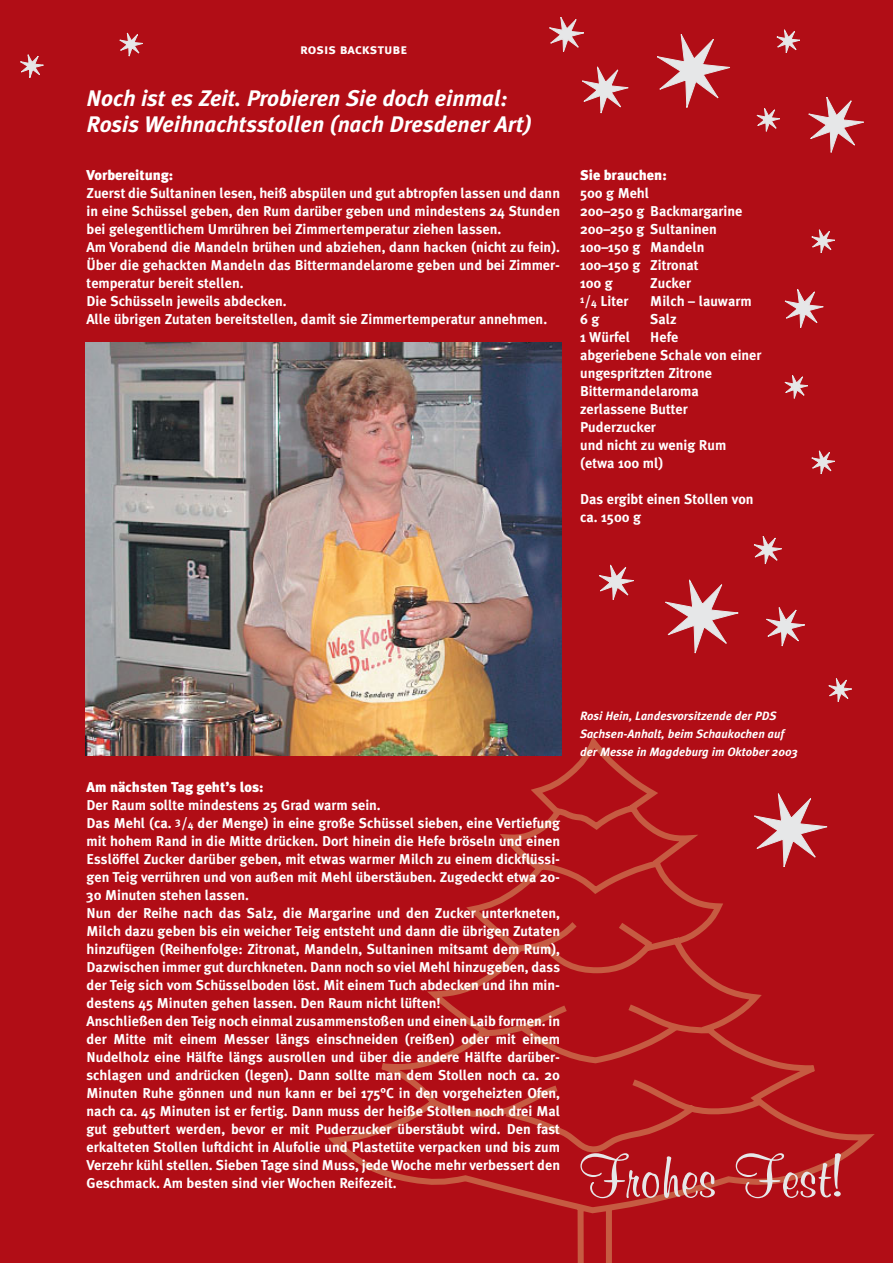
<style>
.page{position:relative;width:893px;height:1263px;background:#fff}
.page>*{position:absolute;margin:0;border:0;box-sizing:border-box;transform-origin:0 0}
.t1{font:63px "Mural Script DTC";color:#e6e7e8}
.t2{font:italic 700 22.5px/25.5px "Meta Plus";color:#fff}
.t3{font:700 14.25px/18px "Meta Plus";color:#fff}
.t4{font:900 14.25px "Meta Plus";color:#fff}
.t5{font:14.25px "Meta Plus Bold Caps";color:#fff}
.t6{font:italic 700 12px/18px "Meta Plus";color:#fff}
.s1{font-size:10.5px}
</style>
<div class="page">
<div style="left:0;top:0;width:892px;height:1263px;background:#b10d16"></div>
<svg style="left:328px;top:734px;width:547px;height:529px"></svg>
<img style="left:85px;top:342px;width:476px;height:414px">
<svg style="left:657px;top:34px;width:73px;height:74px"></svg>
<svg style="left:665px;top:579px;width:74px;height:75px"></svg>
<svg style="left:752px;top:793px;width:76px;height:74px"></svg>
<svg style="left:754px;top:536px;width:28px;height:28px"></svg>
<svg style="left:766px;top:607px;width:39px;height:39px"></svg>
<svg style="left:599px;top:565px;width:35px;height:35px"></svg>
<svg style="left:20px;top:54px;width:24px;height:24px"></svg>
<svg style="left:811px;top:451px;width:24px;height:23px"></svg>
<svg style="left:119px;top:33px;width:24px;height:24px"></svg>
<svg style="left:828px;top:678px;width:24px;height:24px"></svg>
<svg style="left:811px;top:230px;width:24px;height:23px"></svg>
<svg style="left:784px;top:289px;width:40px;height:39px"></svg>
<svg style="left:784px;top:375px;width:24px;height:24px"></svg>
<svg style="left:549px;top:17px;width:35px;height:35px"></svg>
<svg style="left:582px;top:67px;width:47px;height:47px"></svg>
<svg style="left:756px;top:108px;width:24px;height:24px"></svg>
<svg style="left:776px;top:30px;width:24px;height:23px"></svg>
<svg style="left:808px;top:97px;width:56px;height:56px"></svg>
<p class="t5" style="left:300px;top:41px;width:109px">rosis backstube</p>
<h2 class="t2" style="left:87px;top:87px;width:446px">Noch ist es Zeit. Probieren Sie doch einmal:<br>Rosis Weihnachtsstollen (nach Dresdener Art)</h2>
<p class="t4" style="left:87px;top:170px;width:88px">Vorbereitung:</p>
<p class="t3" style="left:87px;top:185px;width:475px">Zuerst die Sultaninen lesen, heiß abspülen und gut abtropfen lassen und dann in eine Schüssel geben, den Rum darüber geben und mindestens 24 Stunden bei gelegentlichem Umrühren bei Zimmertemperatur ziehen lassen.<br>Am Vorabend die Mandeln brühen und abziehen, dann hacken (nicht zu fein).<br>Über die gehackten Mandeln das Bittermandelarome geben und bei Zimmer&shy;temperatur bereit stellen.<br>Die Schüsseln jeweils abdecken.<br>Alle übrigen Zutaten bereitstellen, damit sie Zimmertemperatur annehmen.</p>
<p class="t4" style="left:580px;top:170px;width:88px">Sie brauchen:</p>
<p class="t3" style="left:580px;top:185px;width:164px">500 g Mehl<br>200–250 g Backmargarine<br>200–250 g Sultaninen<br>100–150 g Mandeln<br>100–150 g Zitronat<br>100 g</p>
<p class="t3" style="left:650px;top:275px;width:42px">Zucker</p>
<p class="t3" style="left:580px;top:293px;width:50px"><sup>1</sup>/<span class="s1">4</span> Liter</p>
<p class="t3" style="left:650px;top:293px;width:103px">Milch – lauwarm</p>
<p class="t3" style="left:580px;top:311px;width:21px">6 g</p>
<p class="t3" style="left:650px;top:311px;width:28px">Salz</p>
<p class="t3" style="left:580px;top:329px;width:51px">1 Würfel</p>
<p class="t3" style="left:580px;top:329px;width:183px;text-indent:70px">Hefe<br>abgeriebene Schale von einer ungespritzten Zitrone<br>Bittermandelaroma zerlassene Butter<br>Puderzucker<br>und nicht zu wenig Rum (etwa 100 ml)</p>
<p class="t3" style="left:580px;top:491px;width:175px">Das ergibt einen Stollen von ca. 1500 g</p>
<p class="t4" style="left:87px;top:782px;width:178px">Am nächsten Tag geht’s los:</p>
<p class="t3" style="left:87px;top:797px;width:475px">Der Raum sollte mindestens 25 Grad warm sein.<br>Das Mehl (ca. <sup>3</sup>/<span class="s1">4</span> der Menge) in eine große Schüssel sieben, eine Vertiefung mit hohem Rand in die Mitte drücken. Dort hinein die Hefe bröseln und einen Esslöffel Zucker darüber geben, mit etwas warmer Milch zu einem dickflüssi&shy;gen Teig verrühren und von außen mit Mehl überstäuben. Zugedeckt etwa 20- 30 Minuten stehen lassen.<br>Nun der Reihe nach das Salz, die Margarine und den Zucker unterkneten, Milch dazu geben bis ein weicher Teig entsteht und dann die übrigen Zutaten hinzufügen (Reihenfolge: Zitronat, Mandeln, Sultaninen mitsamt dem Rum), Dazwischen immer gut durchkneten. Dann noch so viel Mehl hinzugeben, dass der Teig sich vom Schüsselboden löst. Mit einem Tuch abdecken und ihn min&shy;destens 45 Minuten gehen lassen. Den Raum nicht lüften!<br>Anschließen den Teig noch einmal zusammenstoßen und einen Laib formen. in der Mitte mit einem Messer längs einschneiden (reißen) oder mit einem Nudelholz eine Hälfte längs ausrollen und über die andere Hälfte darüber&shy;schlagen und andrücken (legen). Dann sollte man dem Stollen noch ca. 20<br>Minuten Ruhe gönnen und nun kann er bei 175°C in den vorgeheizten Ofen, nach ca. 45 Minuten ist er fertig. Dann muss der heiße Stollen noch drei Mal gut gebuttert werden, bevor er mit Puderzucker überstäubt wird. Den fast erkalteten Stollen luftdicht in Alufolie und Plastetüte verpacken und bis zum Verzehr kühl stellen. Sieben Tage sind Muss, jede Woche mehr verbessert den Geschmack. Am besten sind vier Wochen Reifezeit.</p>
<p class="t6" style="left:580px;top:708px;width:219px">Rosi Hein, Landesvorsitzende der PDS<br>Sachsen-Anhalt, beim Schaukochen auf der Messe in Magdeburg im Oktober 2003</p>
<h1 class="t1" style="left:580px;top:1155px;width:266px">Frohes Fest!</h1>
</div>
